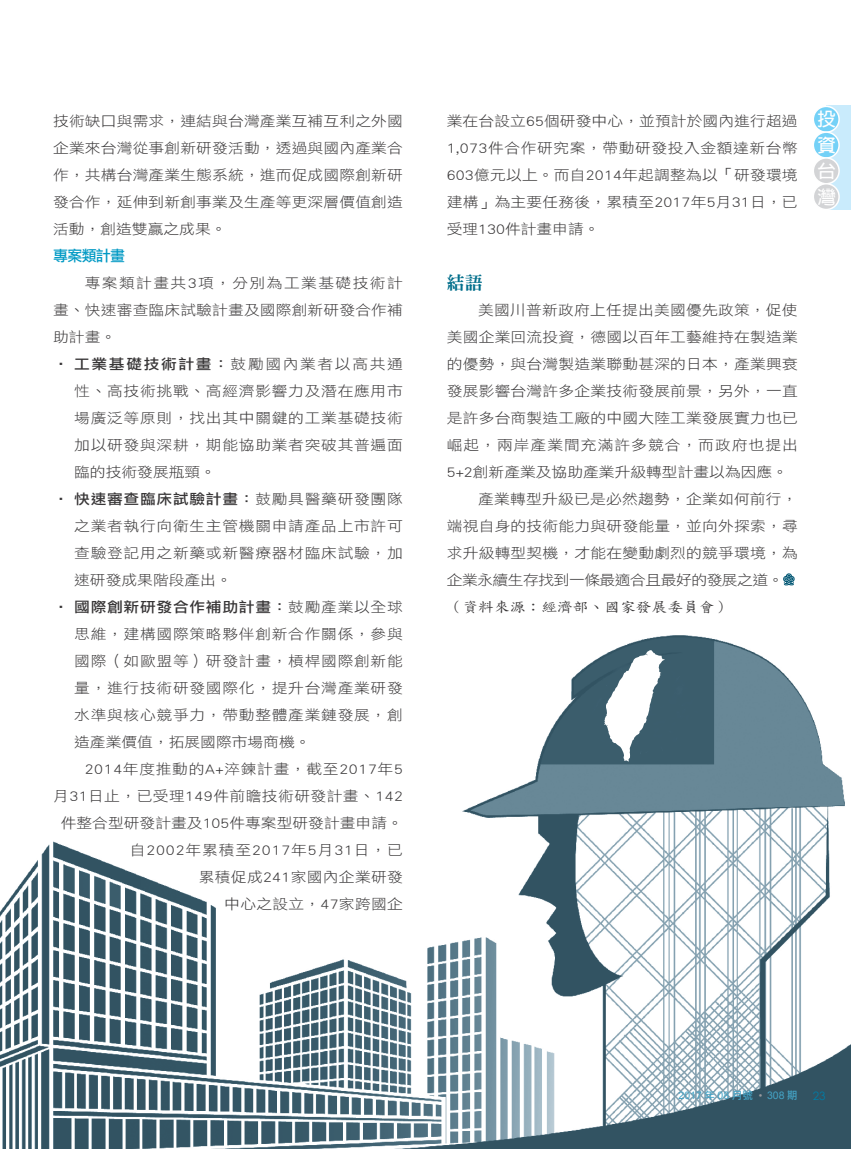
<style>
.page{position:relative;width:851px;height:1149px;background:#fff}
.page>*{position:absolute;margin:0;border:0;box-sizing:border-box;transform-origin:0 0}
.t1{font:700 18.45px/26px "Lin Gothic";color:#fff;text-align:justify}
.t2{font:18px "DFN Ming W9 WINP BF";color:#006e8b}
.t3{font:15px "DF Li Hei Std W5";letter-spacing:-.05em;color:#0099c4}
.t4{font:14.1px/27px "DF Li Hei Std W3";letter-spacing:.015em;color:#373536;text-align:justify;scale:1.11 1}
.t5{font:14.1px "DF Li Hei Std W5";letter-spacing:.045em;color:#373536;scale:1.11 1}
.t6{font:14.1px "DF Li Hei Std W3";letter-spacing:-.03em;color:#373536;scale:1.11 1}
.t7{font:14.1px "DF Li Hei Std W3";letter-spacing:.065em;color:#373536;scale:1.11 1}
.t8{font:14.1px "DF Li Hei Std W5";letter-spacing:.105em;color:#373536;scale:1.11 1}
.t9{font:14.1px "DF Biao Kai Shu Std W5";color:#373536;scale:1.11 1}
.t10{font:11.55px "Century Gothic";color:#007ca6}
.t11{font:10.5px "Arial";color:#44a3c5}
.s1{font-family:"DF Li Hei Std W3"}
.s2{font-family:"DF Li Hei Std W5"}
.s3{font-family:"Adobe Ming Std";font-weight:300;color:#97989c}
</style>
<div class="page">
<img style="left:0;top:585px;width:850px;height:563px">
<svg style="left:783px;top:573px;width:12px;height:12px"></svg>
<svg style="left:604px;top:650px;width:61px;height:111px"></svg>
<div style="left:826px;top:106px;width:24px;height:104px;background:#c9ebfc"></div>
<div style="left:813px;top:106px;width:26px;height:26px;background:#74d1f7;border-radius:50%"></div>
<div style="left:812px;top:106px;width:27px;height:27px;border:2px solid #fff;border-radius:50%"></div>
<div style="left:813px;top:132px;width:26px;height:26px;background:#74d1f7;border-radius:50%"></div>
<div style="left:812px;top:131px;width:27px;height:28px;border:2px solid #fff;border-radius:50%"></div>
<div style="left:813px;top:158px;width:26px;height:26px;background:#d3d4d6;border-radius:50%"></div>
<div style="left:812px;top:157px;width:27px;height:27px;border:2px solid #fff;border-radius:50%"></div>
<div style="left:813px;top:184px;width:26px;height:25px;background:#d3d4d6;border-radius:50%"></div>
<div style="left:812px;top:183px;width:27px;height:27px;border:2px solid #fff;border-radius:50%"></div>
<p class="t4" style="left:53px;top:107px;width:316px">技術缺口與需求，連結與台灣產業互補互利之外國企業來台灣從事創新研發活動，透過與國內產業合作，共構台灣產業生態系統，進而促成國際創新研發合作，延伸到新創事業及生產等更深層價值創造活動，創造雙贏之成果。</p>
<p class="t3" style="left:53px;top:247px;width:74px">專案類計畫</p>
<p class="t4" style="left:53px;top:269px;width:316px;text-indent:32px">專案類計畫共3項，分別為工業基礎技術計畫、快速審查臨床試驗計畫及國際創新研發合作補助計畫。</p>
<p class="t8" style="left:53px;top:356px;width:316px">• 工業基礎技術計畫：<span class="s1">鼓勵國內業者以高共通</span></p>
<p class="t4" style="left:74px;top:377px;width:297px">性、高技術挑戰、高經濟影響力及潛在應用市場廣泛等原則，找出其中關鍵的工業基礎技術加以研發與深耕，期能協助業者突破其普遍面臨的技術發展瓶頸。</p>
<p class="t5" style="left:53px;top:491px;width:316px">• 快速審查臨床試驗計畫：<span class="s1">鼓勵具醫藥研發團隊</span></p>
<p class="t4" style="left:74px;top:512px;width:297px">之業者執行向衛生主管機關申請產品上市許可查驗登記用之新藥或新醫療器材臨床試驗，加速研發成果階段產出。</p>
<p class="t5" style="left:53px;top:599px;width:316px">• 國際創新研發合作補助計畫：<span class="s1">鼓勵產業以全球</span></p>
<p class="t4" style="left:74px;top:620px;width:297px">思維，建構國際策略夥伴創新合作關係，參與國際（如歐盟等）研發計畫，槓桿國際創新能量，進行技術研發國際化，提升台灣產業研發水準與核心競爭力，帶動整體產業鏈發展，創造產業價值，拓展國際市場商機。</p>
<p class="t4" style="left:53px;top:755px;width:316px;text-align:right">2014年度推動的A+淬鍊計畫，截至2017年5月31日止，已受理149件前瞻技術研發計畫、142件整合型研發計畫及105件專案型研發計畫申請。自2002年累積至2017年5月31日，已<br>累積促成241家國內企業研發<br>中心之設立，47家跨國企</p>
<p class="t4" style="left:446px;top:107px;width:317px">業在台設立65個研發中心，並預計於國內進行超過1,073件合作研究案，帶動研發投入金額達新台幣603億元以上。而自2014年起調整為以「研發環境建構」為主要任務後，累積至2017年5月31日，已受理130件計畫申請。</p>
<p class="t2" style="left:446px;top:274px;width:37px">結語</p>
<p class="t4" style="left:478px;top:296px;width:289px">美國川普新政府上任提出美國優先政策，促使</p>
<p class="t4" style="left:446px;top:323px;width:318px">美國企業回流投資，德國以百年工藝維持在製造業</p>
<p class="t4" style="left:446px;top:350px;width:318px">的優勢，與台灣製造業聯動甚深的日本，產業興衰</p>
<p class="t4" style="left:446px;top:377px;width:318px">發展影響台灣許多企業技術發展前景，另外，一直</p>
<p class="t4" style="left:446px;top:404px;width:318px">是許多台商製造工廠的中國大陸工業發展實力也已</p>
<p class="t7" style="left:446px;top:437px;width:318px">崛起，兩岸產業間充滿許多競合，而政府也提出</p>
<p class="t4" style="left:446px;top:458px;width:309px">5+2創新產業及協助產業升級轉型計畫以為因應。</p>
<p class="t4" style="left:478px;top:485px;width:289px">產業轉型升級已是必然趨勢，企業如何前行，</p>
<p class="t4" style="left:446px;top:512px;width:318px">端視自身的技術能力與研發能量，並向外探索，尋</p>
<p class="t4" style="left:446px;top:539px;width:318px">求升級轉型契機，才能在變動劇烈的競爭環境，為</p>
<p class="t6" style="left:446px;top:572px;width:305px">企業永續生存找到一條最適合且最好的發展之道。</p>
<p class="t9" style="left:446px;top:599px;width:257px">（資料來源：經濟部、國家發展委員會）</p>
<h1 class="t1" style="left:817px;top:106px;width:19px">投資台灣</h1>
<p class="t11" style="left:678px;top:1089px;width:121px">2017 <span class="s2">年</span> 08 <span class="s2">月號</span> <span class="s3">˙</span>308 <span class="s2">期</span></p>
<p class="t10" style="left:812px;top:1087px;width:14px">23</p>
</div>
